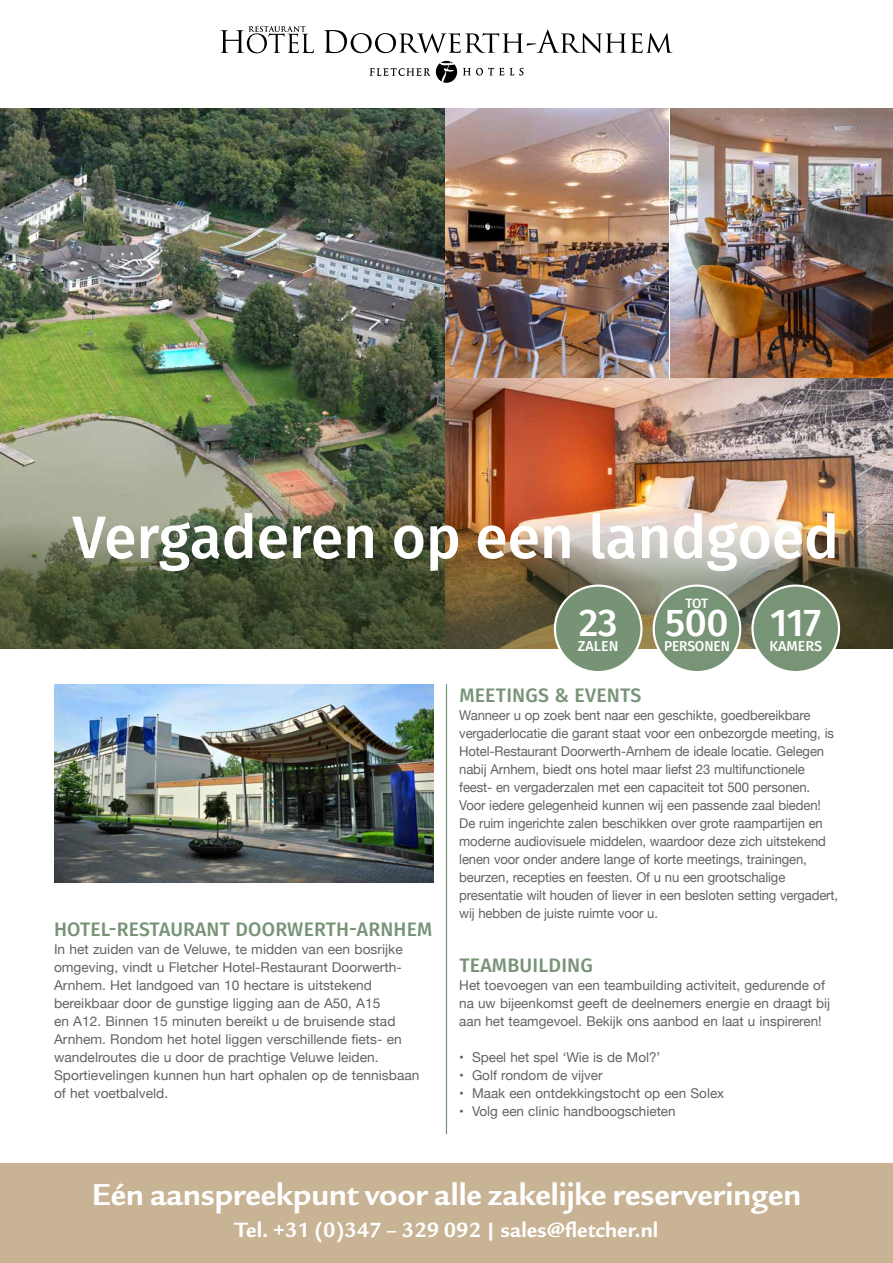
<style>
.page{position:relative;width:893px;height:1263px;background:#fff}
.page>*{position:absolute;margin:0;border:0;box-sizing:border-box;transform-origin:0 0}
.t1{font:500 60px "Fira Sans";color:#fff}
.t2{font:500 38.7px "Fira Sans";letter-spacing:-.01em;color:#fff}
.t3{font:700 33px "Legacy Sans ITC Std";color:#fff}
.t4{font:700 22.5px "Legacy Sans ITC Std";color:#fff}
.t5{font:500 19.5px "Fira Sans";letter-spacing:.01em;color:#779376}
.t6{font:500 14.4px "Fira Sans";letter-spacing:-.005em;color:#fff}
.t7{font:500 14.4px "Fira Sans";letter-spacing:-.005em;color:#fff;scale:.96 1}
.t8{font:13.5px/18px "Helvetica Neue";letter-spacing:-.01em;color:#646363}
.t9{font:500 13.5px "Fira Sans";color:#fff}
</style>
<div class="page">
<hr style="left:446px;top:684px;width:1px;height:450px;background:#779376">
<img style="left:446px;top:108px;width:447px;height:269px">
<img style="left:446px;top:379px;width:447px;height:143px">
<img style="left:0;top:108px;width:444px;height:414px">
<img style="left:54px;top:685px;width:380px;height:197px">
<img style="left:0;top:522px;width:893px;height:126px">
<div style="left:752px;top:586px;width:87px;height:86px;background:#779476;border-radius:50%"></div>
<div style="left:751px;top:584px;width:89px;height:89px;border:2px solid #fff;border-radius:50%"></div>
<div style="left:555px;top:586px;width:86px;height:86px;background:#779376;border-radius:50%"></div>
<div style="left:554px;top:584px;width:88px;height:89px;border:2px solid #fff;border-radius:50%"></div>
<div style="left:654px;top:586px;width:86px;height:86px;background:#779476;border-radius:50%"></div>
<div style="left:653px;top:584px;width:88px;height:89px;border:2px solid #fff;border-radius:50%"></div>
<div style="left:0;top:1163px;width:893px;height:100px;background:#c8b395"></div>
<svg style="left:436px;top:61px;width:21px;height:22px"></svg>
<svg style="left:369px;top:68px;width:61px;height:8px"></svg>
<svg style="left:463px;top:68px;width:60px;height:8px"></svg>
<svg style="left:220px;top:26px;width:94px;height:27px"></svg>
<svg style="left:324px;top:30px;width:349px;height:23px"></svg>
<h1 class="t1" style="left:72px;top:489px;width:768px">Vergaderen op een landgoed</h1>
<h3 class="t5" style="left:54px;top:914px;width:380px">HOTEL-RESTAURANT DOORWERTH-ARNHEM</h3>
<p class="t8" style="left:54px;top:941px;width:367px">In het zuiden van de Veluwe, te midden van een bosrijke omgeving, vindt u Fletcher Hotel-Restaurant Doorwerth-Arnhem. Het landgoed van 10 hectare is uitstekend bereikbaar door de gunstige ligging aan de A50, A15<br>en A12. Binnen 15 minuten bereikt u de bruisende stad Arnhem. Rondom het hotel liggen verschillende fiets- en wandelroutes die u door de prachtige Veluwe leiden.<br>Sportievelingen kunnen hun hart ophalen op de tennisbaan of het voetbalveld.</p>
<h2 class="t2" style="left:579px;top:592px;width:40px">23</h2>
<p class="t6" style="left:578px;top:634px;width:42px">ZALEN</p>
<p class="t9" style="left:686px;top:592px;width:24px">TOT</p>
<h2 class="t2" style="left:665px;top:592px;width:65px">500</h2>
<p class="t7" style="left:664px;top:634px;width:70px">PERSONEN</p>
<h2 class="t2" style="left:770px;top:592px;width:53px">117</h2>
<p class="t6" style="left:769px;top:634px;width:54px">KAMERS</p>
<h3 class="t5" style="left:459px;top:680px;width:183px">MEETINGS &amp; EVENTS</h3>
<p class="t8" style="left:459px;top:707px;width:380px">Wanneer u op zoek bent naar een geschikte, goedbereikbare vergaderlocatie die garant staat voor een onbezorgde meeting, is Hotel-Restaurant Doorwerth-Arnhem de ideale locatie. Gelegen nabij Arnhem, biedt ons hotel maar liefst 23 multifunctionele feest- en vergaderzalen met een capaciteit tot 500 personen.<br>Voor iedere gelegenheid kunnen wij een passende zaal bieden!<br>De ruim ingerichte zalen beschikken over grote raampartijen en moderne audiovisuele middelen, waardoor deze zich uitstekend lenen voor onder andere lange of korte meetings, trainingen, beurzen, recepties en feesten. Of u nu een grootschalige presentatie wilt houden of liever in een besloten setting vergadert, wij hebben de juiste ruimte voor u.</p>
<h3 class="t5" style="left:459px;top:950px;width:135px">TEAMBUILDING</h3>
<p class="t8" style="left:459px;top:977px;width:372px">Het toevoegen van een teambuilding activiteit, gedurende of na uw bijeenkomst geeft de deelnemers energie en draagt bij aan het teamgevoel. Bekijk ons aanbod en laat u inspireren!</p>
<p class="t8" style="left:459px;top:1049px;width:203px">• Speel het spel ‘Wie is de Mol?’</p>
<p class="t8" style="left:459px;top:1067px;width:145px">• Golf rondom de vijver</p>
<p class="t8" style="left:459px;top:1085px;width:266px">• Maak een ontdekkingstocht op een Solex</p>
<p class="t8" style="left:459px;top:1103px;width:218px">• Volg een clinic handboogschieten</p>
<h3 class="t3" style="left:92px;top:1176px;width:711px">Eén aanspreekpunt voor alle zakelijke reserveringen</h3>
<h3 class="t4" style="left:235px;top:1217px;width:425px">Tel. +31 (0)347 – 329 092 | sales@fletcher.nl</h3>
</div>
